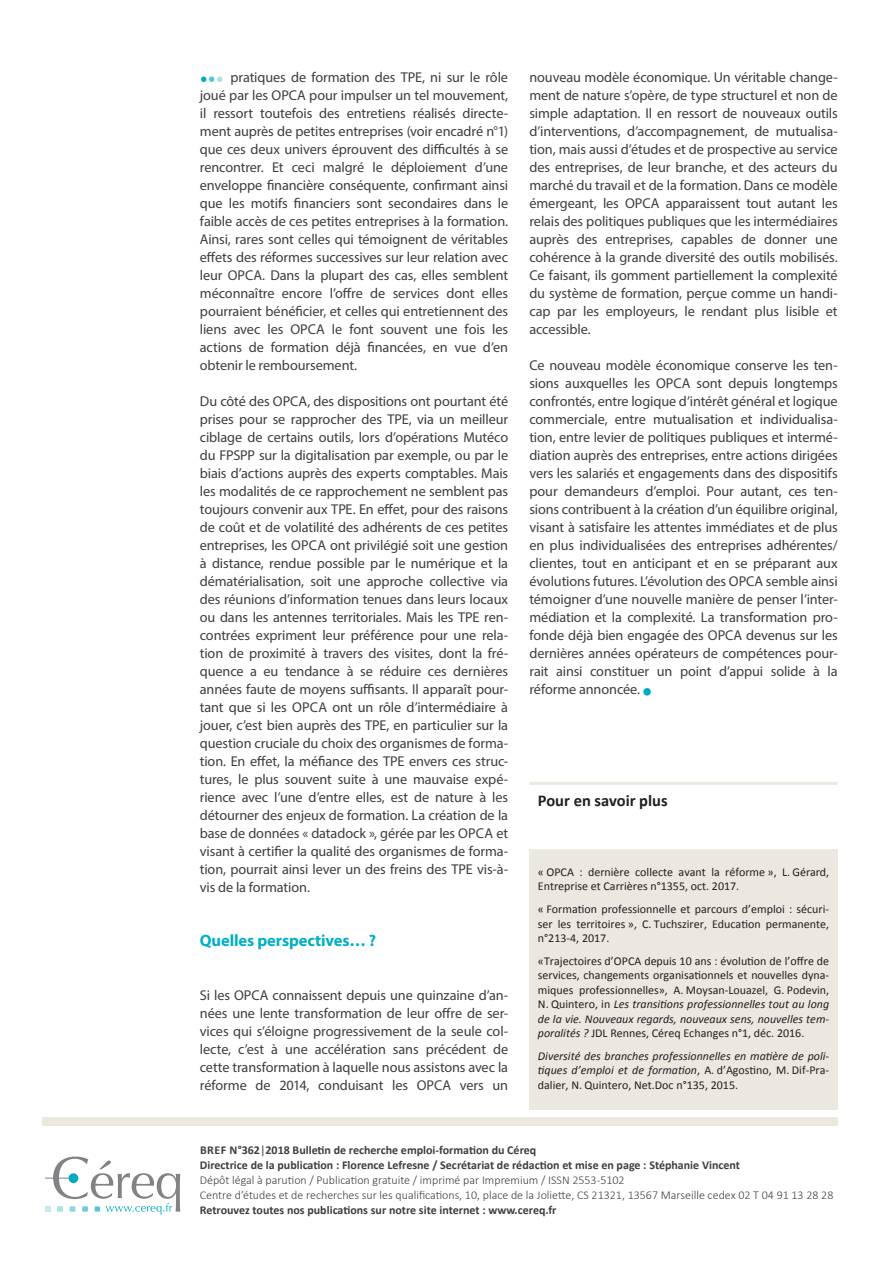
<style>
.page{position:relative;width:893px;height:1263px;background:#fff}
.page>*{position:absolute;margin:0;border:0;box-sizing:border-box;transform-origin:0 0}
.t1{font:51.45px "Optima";color:#808285}
.t2{font:700 condensed 21px "Minion Pro";color:#00abc1}
.t3{font:700 16.5px "Myriad Pro";letter-spacing:-.005em;color:#00b0c6}
.t4{font:700 16.5px "Calibri";color:#231f20}
.t5{font:14.25px/18px "Myriad Pro";letter-spacing:-.01em;color:#3e3e3f;text-align:justify}
.t6{font:12px/14.4px "Calibri";color:#231f20;text-align:justify}
.t7{font:700 12px/15px "Calibri";color:#3e3e3f}
.t8{font:300 12px/15px "Calibri";color:#3e3e3f}
.t9{font:italic 12px/14.4px "Calibri";color:#231f20;text-align:justify}
.s1{color:#52c5d6}
.s2{color:#addfe8}
.s3{font-style:italic}
.s4{font-style:normal}
.s5{font-weight:400}
</style>
<div class="page">
<svg style="left:45px;top:1156px;width:43px;height:43px"></svg>
<div style="left:69px;top:1173px;width:9px;height:10px;background:#00abc1;border-radius:50%"></div>
<svg style="left:106px;top:1203px;width:66px;height:11px"></svg>
<svg style="left:45px;top:1206px;width:6px;height:6px"></svg>
<svg style="left:57px;top:1206px;width:6px;height:6px"></svg>
<svg style="left:70px;top:1206px;width:5px;height:6px"></svg>
<svg style="left:82px;top:1206px;width:6px;height:6px"></svg>
<svg style="left:95px;top:1206px;width:5px;height:5px"></svg>
<div style="left:43px;top:1117px;width:795px;height:9px;background:#ebe8e0"></div>
<div style="left:529px;top:850px;width:309px;height:260px;background:#ebe8e0"></div>
<hr style="left:529px;top:782px;width:309px;height:3px;background:#ebe8e0">
<p class="t5" style="left:200px;top:68px;width:310px;text-indent:31px">pratiques de formation des TPE, ni sur le rôle joué par les OPCA pour impulser un tel mouvement, il ressort toutefois des entretiens réalisés directe&shy;ment auprès de petites entreprises (voir encadré n°1) que ces deux univers éprouvent des difficultés à se rencontrer. Et ceci malgré le déploiement d’une enveloppe financière conséquente, confirmant ainsi que les motifs financiers sont secondaires dans le faible accès de ces petites entreprises à la formation.<br>Ainsi, rares sont celles qui témoignent de véritables effets des réformes successives sur leur relation avec leur OPCA. Dans la plupart des cas, elles semblent méconnaître encore l’offre de services dont elles pourraient bénéficier, et celles qui entretiennent des liens avec les OPCA le font souvent une fois les actions de formation déjà financées, en vue d’en obtenir le remboursement.</p>
<p class="t5" style="left:200px;top:392px;width:310px">Du côté des OPCA, des dispositions ont pourtant été prises pour se rapprocher des TPE, via un meilleur ciblage de certains outils, lors d’opérations Mutéco du FPSPP sur la digitalisation par exemple, ou par le biais d’actions auprès des experts comptables. Mais les modalités de ce rapprochement ne semblent pas toujours convenir aux TPE. En effet, pour des raisons de coût et de volatilité des adhérents de ces petites entreprises, les OPCA ont privilégié soit une gestion à distance, rendue possible par le numérique et la dématérialisation, soit une approche collective via des réunions d’information tenues dans leurs locaux ou dans les antennes territoriales. Mais les TPE ren&shy;contrées expriment leur préférence pour une rela&shy;tion de proximité à travers des visites, dont la fré&shy;quence a eu tendance à se réduire ces dernières années faute de moyens suffisants. Il apparaît pour&shy;tant que si les OPCA ont un rôle d’intermédiaire à jouer, c’est bien auprès des TPE, en particulier sur la question cruciale du choix des organismes de forma&shy;tion. En effet, la méfiance des TPE envers ces struc&shy;tures, le plus souvent suite à une mauvaise expé&shy;rience avec l’une d’entre elles, est de nature à les détourner des enjeux de formation. La création de la base de données « datadock », gérée par les OPCA et visant à certifier la qualité des organismes de forma&shy;tion, pourrait ainsi lever un des freins des TPE vis-à&shy;vis de la formation.</p>
<h2 class="t2" style="left:200px;top:63px;width:26px">•<span class="s1">•</span><span class="s2">•</span></h2>
<p class="t3" style="left:200px;top:929px;width:178px">Quelles perspectives… ?</p>
<p class="t5" style="left:200px;top:986px;width:310px">Si les OPCA connaissent depuis une quinzaine d’an&shy;nées une lente transformation de leur offre de ser&shy;vices qui s’éloigne progressivement de la seule col&shy;lecte, c’est à une accélération sans précédent de cette transformation à laquelle nous assistons avec la réforme de 2014, conduisant les OPCA vers un</p>
<p class="t5" style="left:529px;top:68px;width:310px">nouveau modèle économique. Un véritable change&shy;ment de nature s’opère, de type structurel et non de simple adaptation. Il en ressort de nouveaux outils d’interventions, d’accompagnement, de mutualisa&shy;tion, mais aussi d’études et de prospective au service des entreprises, de leur branche, et des acteurs du marché du travail et de la formation. Dans ce modèle émergeant, les OPCA apparaissent tout autant les relais des politiques publiques que les intermédiaires auprès des entreprises, capables de donner une cohérence à la grande diversité des outils mobilisés.<br>Ce faisant, ils gomment partiellement la complexité du système de formation, perçue comme un handi&shy;cap par les employeurs, le rendant plus lisible et accessible.</p>
<p class="t5" style="left:529px;top:356px;width:310px">Ce nouveau modèle économique conserve les ten&shy;sions auxquelles les OPCA sont depuis longtemps confrontés, entre logique d’intérêt général et logique commerciale, entre mutualisation et individualisa&shy;tion, entre levier de politiques publiques et intermé&shy;diation auprès des entreprises, entre actions dirigées vers les salariés et engagements dans des dispositifs pour demandeurs d’emploi. Pour autant, ces ten&shy;sions contribuent à la création d’un équilibre original, visant à satisfaire les attentes immédiates et de plus en plus individualisées des entreprises adhérentes/ clientes, tout en anticipant et en se préparant aux évolutions futures. L’évolution des OPCA semble ainsi témoigner d’une nouvelle manière de penser l’inter&shy;médiation et la complexité. La transformation pro&shy;fonde déjà bien engagée des OPCA devenus sur les dernières années opérateurs de compétences pour&shy;rait ainsi constituer un point d’appui solide à la réforme annoncée.</p>
<p class="t4" style="left:538px;top:790px;width:131px">Pour en savoir plus</p>
<p class="t6" style="left:538px;top:865px;width:293px">« OPCA : dernière collecte avant la réforme », L. Gérard,<br>Entreprise et Carrières n°1355, oct. 2017.</p>
<p class="t6" style="left:538px;top:902px;width:293px">« Formation professionnelle et parcours d’emploi : sécuri&shy;ser les territoires », C. Tuchszirer, Education permanente, n°213-4, 2017.</p>
<p class="t6" style="left:538px;top:954px;width:293px">«Trajectoires d’OPCA depuis 10 ans : évolution de l’offre de services, changements organisationnels et nouvelles dyna&shy;miques professionnelles», A. Moysan-Louazel, G. Podevin, N. Quintero, in <span class="s3">Les transitions professionnelles tout au long de la vie. Nouveaux regards, nouveaux sens, nouvelles tem&shy;poralités ?</span> JDL Rennes, Céreq Echanges n°1, déc. 2016.</p>
<p class="t9" style="left:538px;top:1048px;width:293px">Diversité des branches professionnelles en matière de poli&shy;tiques d’emploi et de formation<span class="s4">, A. d’Agostino, M. Dif-Pra&shy;dalier, N. Quintero, Net.Doc n°135, 2015.</span></p>
<h1 class="t1" style="left:89px;top:1151px;width:96px">éreq</h1>
<p class="t7" style="left:200px;top:1143px;width:542px">BREF N°362<span class="s5">|</span>2018 Bulletin de recherche emploi-formation du Céreq<br>Directrice de la publication : Florence Lefresne / Secrétariat de rédaction et mise en page : Stéphanie Vincent</p>
<p class="t8" style="left:200px;top:1173px;width:635px">Dépôt légal à parution / Publication gratuite / imprimé par Impremium / ISSN 2553-5102<br>Centre d’études et de recherches sur les qualifications, 10, place de la Joliette, CS 21321, 13567 Marseille cedex 02 T 04 91 13 28 28</p>
<p class="t7" style="left:200px;top:1203px;width:358px">Retrouvez toutes nos publications sur notre site internet : www.cereq.fr</p>
</div>
